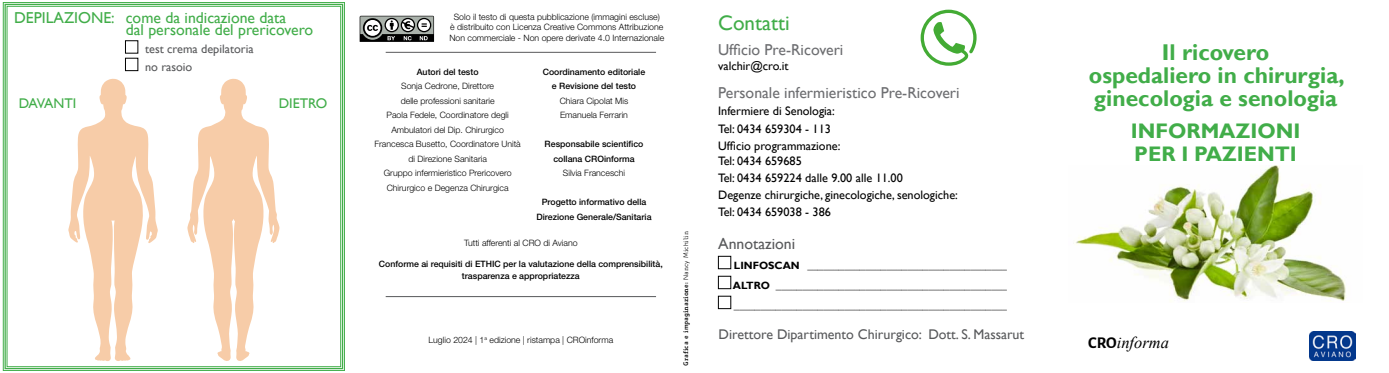
<style>
.page{position:relative;width:1389px;height:373px;background:#fff}
.page>*{position:absolute;margin:0;border:0;box-sizing:border-box;transform-origin:0 0}
.t1{font:700 22.75px/22.8px "Gill Sans";color:#41ad49;text-align:center}
.t2{font:700 21px/22.8px "Gill Sans";color:#41ad49}
.t3{font:21px "Gill Sans";color:#41ad49}
.t4{font:italic 16.45px "Times New Roman";color:#000}
.t5{font:15.75px/12.6px "Gill Sans";color:#41ad49}
.t6{font:15.75px "Gill Sans";color:#6d6e71}
.t7{font:15.75px "Gill Sans";color:#58595b}
.t8{font:14px "Gill Sans";color:#58595b}
.t9{font:14px "Gill Sans";letter-spacing:-.03em;color:#41ad49}
.t10{font:14px "Gill Sans";color:#41ad49}
.t11{font:12.25px/17.2px "Gill Sans";color:#000}
.t12{font:12.25px/17.4px "Gill Sans";color:#58595b}
.t13{font:700 10.5px/19.9px "Gill Sans";color:#000;text-align:justify}
.t14{font:300 8.75px/14.4px "Helvetica Neue LT Std";color:#000;text-align:center}
.t15{font:500 8.75px/14.4px "Helvetica Neue LT Std";color:#000;text-align:center}
.t16{font:700 6.12px "Biancoenero";color:#000}
.s1{font-weight:400}
.s2{font-family:"Alegreya Sans";font-weight:700;font-style:normal}
</style>
<div class="page">
<svg style="left:3px;top:2px;width:342px;height:368px"></svg>
<div style="left:5px;top:4px;width:338px;height:364px;border:1px solid #41ad49"></div>
<div style="left:7px;top:6px;width:334px;height:360px;border:1px solid #41ad49"></div>
<svg style="left:921px;top:10px;width:56px;height:56px"></svg>
<div style="left:718px;top:255px;width:13px;height:13px;border:1px solid #000"></div>
<img style="left:1075px;top:165px;width:271px;height:136px">
<div style="left:125px;top:40px;width:13px;height:13px;border:1px solid #000"></div>
<div style="left:125px;top:58px;width:13px;height:13px;border:1px solid #000"></div>
<svg style="left:68px;top:79px;width:90px;height:281px"></svg>
<svg style="left:187px;top:79px;width:93px;height:281px"></svg>
<img style="left:1309px;top:331px;width:46px;height:28px">
<hr style="left:386px;top:52px;width:270px;height:1px;background:#58595b">
<svg style="left:360px;top:16px;width:75px;height:26px"></svg>
<hr style="left:386px;top:296px;width:270px;height:1px;background:#58595b">
<h3 class="t5" style="left:126px;top:11px;width:189px;text-indent:-112px">DEPILAZIONE: come da indicazione data<br>dal personale del prericovero</h3>
<h3 class="t9" style="left:19px;top:95px;width:59px">DAVANTI</h3>
<h3 class="t12" style="left:145px;top:41px;width:110px">test crema depilatoria no rasoio</h3>
<h3 class="t10" style="left:279px;top:95px;width:50px">DIETRO</h3>
<p class="t14" style="left:449px;top:11px;width:216px;line-height:10.5px">Solo il testo di questa pubblicazione (immagini escluse)<br>è distribuito con Licenza Creative Commons Attribuzione<br>Non commerciale - Non opere derivate 4.0 Internazionale</p>
<p class="t15" style="left:543px;top:64px;width:104px">Coordinamento editoriale e Revisione del testo</p>
<p class="t14" style="left:560px;top:93px;width:70px;text-align:left">Chiara Cipolat Mis<br>Emanuela Ferrarin</p>
<p class="t15" style="left:545px;top:136px;width:100px">Responsabile scientifico collana CROinforma</p>
<p class="t14" style="left:563px;top:165px;width:64px">Silvia Franceschi</p>
<p class="t15" style="left:536px;top:194px;width:117px">Progetto informativo della<br>Direzione Generale/Sanitaria</p>
<p class="t14" style="left:464px;top:235px;width:115px">Tutti afferenti al CRO di Aviano</p>
<p class="t15" style="left:379px;top:257px;width:285px;line-height:12.2px">Conforme ai requisiti di ETHIC per la valutazione della comprensibilità, trasparenza e appropriatezza</p>
<p class="t15" style="left:417px;top:64px;width:63px">Autori del testo</p>
<p class="t14" style="left:375px;top:79px;width:148px">Sonja Cedrone, Direttore<br>delle professioni sanitarie<br>Paola Fedele, Coordinatore degli<br>Ambulatori del Dip. Chirurgico<br>Francesca Busetto, Coordinatore Unità di Direzione Sanitaria<br>Gruppo infermieristico Prericovero<br>Chirurgico e Degenza Chirurgica</p>
<p class="t14" style="left:429px;top:332px;width:186px">Luglio 2024 | 1<sup>a</sup> edizione | ristampa | CROinforma</p>
<p class="t16" style="left:680px;top:365px;width:136px;rotate:-90deg">Grafica e impaginazione: <span class="s1">Nancy Michilin</span></p>
<h2 class="t3" style="left:718px;top:11px;width:73px">Contatti</h2>
<h3 class="t6" style="left:718px;top:40px;width:127px">Ufficio Pre-Ricoveri</h3>
<h3 class="t11" style="left:718px;top:57px;width:72px">valchir@cro.it</h3>
<h3 class="t6" style="left:718px;top:83px;width:243px">Personale infermieristico Pre-Ricoveri</h3>
<h3 class="t11" style="left:718px;top:103px;width:124px">Infermiere di Senologia:<br>Tel: 0434 659304 - 113<br>Ufficio programmazione:</h3>
<h3 class="t11" style="left:718px;top:152px;width:241px">Tel: 0434 659685<br>Tel: 0434 659224 dalle 9.00 alle 11.00<br>Degenze chirurgiche, ginecologiche, senologiche:<br>Tel: 0434 659038 - 386</h3>
<h3 class="t7" style="left:718px;top:234px;width:78px">Annotazioni</h3>
<p class="t13" style="left:734px;top:255px;width:15px">Linfo</p>
<p class="t13" style="left:768px;top:255px;width:24px">scan</p>
<p class="t13" style="left:733px;top:255px;width:276px;text-indent:75px">______________________________________ ALTRO ____________________________________________ ____________________________________________________</p>
<h3 class="t8" style="left:719px;top:325px;width:307px">Direttore Dipartimento Chirurgico: Dott. S. Massarut</h3>
<h1 class="t1" style="left:1089px;top:41px;width:257px">Il ricovero<br>ospedaliero in chirurgia, ginecologia e senologia</h1>
<h2 class="t2" style="left:1131px;top:120px;width:171px">INFORMAZIONI<br>PER I PAZIENTI</h2>
<h3 class="t4" style="left:1088px;top:330px;width:82px"><span class="s2">CRO</span>informa</h3>
</div>
